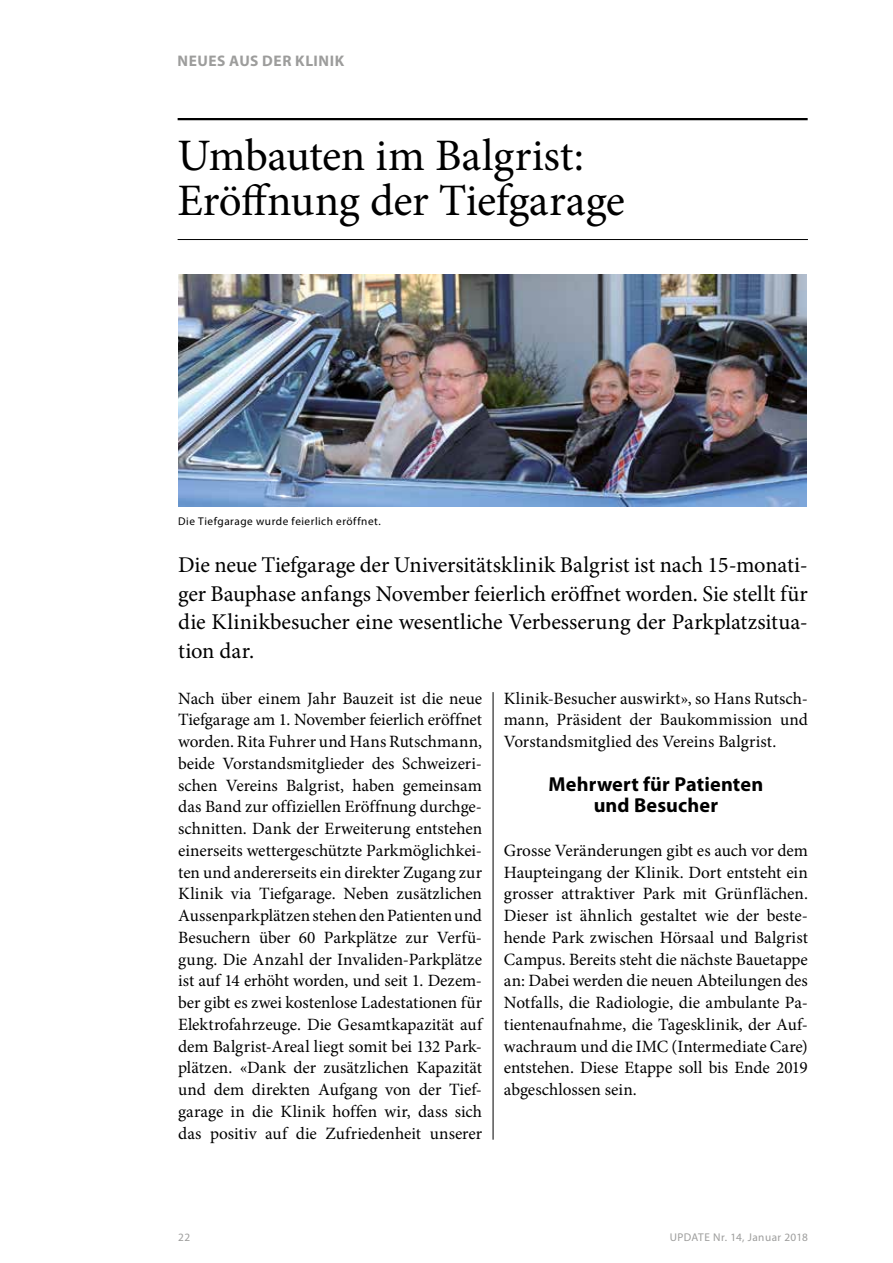
<style>
.page{position:relative;width:893px;height:1263px;background:#fff}
.page>*{position:absolute;margin:0;border:0;box-sizing:border-box;transform-origin:0 0}
.t1{font:45px/45px "Minion Pro";letter-spacing:-.01em;color:#000}
.t2{font:22.5px/28.5px "Minion Pro";letter-spacing:-.005em;color:#000;text-align:justify}
.t3{font:700 20.25px/21.8px "Myriad Pro";letter-spacing:.005em;color:#000;text-align:center}
.t4{font:17.25px/21.8px "Minion Pro";color:#000;text-align:justify}
.t5{font:700 15.3px "Myriad Pro";letter-spacing:.035em;color:#9d9d9c}
.t6{font:11.25px "Myriad Pro";letter-spacing:.045em;color:#000}
.t7{font:11.25px "Myriad Pro";letter-spacing:.04em;color:#9d9d9c}
</style>
<div class="page">
<hr style="left:178px;top:118px;width:630px;height:2px;background:#000">
<hr style="left:178px;top:239px;width:630px;height:1px;background:#000">
<hr style="left:493px;top:692px;width:1px;height:448px;background:#000">
<img style="left:178px;top:275px;width:629px;height:232px">
<p class="t5" style="left:177px;top:50px;width:168px">NEUES AUS DER KLINIK</p>
<h1 class="t1" style="left:178px;top:133px;width:449px">Umbauten im Balgrist:<br>Eröffnung der Tiefgarage</h1>
<p class="t6" style="left:178px;top:514px;width:204px">Die Tiefgarage wurde feierlich eröffnet.</p>
<h2 class="t2" style="left:178px;top:551px;width:631px">Die neue Tiefgarage der Universitätsklinik Balgrist ist nach 15-monati&shy;ger Bauphase anfangs November feierlich eröffnet worden. Sie stellt für die Klinikbesucher eine wesentliche Verbesserung der Parkplatzsitua&shy;tion dar.</h2>
<p class="t4" style="left:178px;top:687px;width:305px">Nach über einem Jahr Bauzeit ist die neue Tiefgarage am 1. November feierlich eröffnet worden. Rita Fuhrer und Hans Rutschmann, beide Vorstandsmitglieder des Schweizeri&shy;schen Vereins Balgrist, haben gemeinsam das Band zur offiziellen Eröffnung durchge&shy;schnitten. Dank der Erweiterung entstehen einerseits wettergeschützte Parkmöglichkei&shy;ten und andererseits ein direkter Zugang zur Klinik via Tiefgarage. Neben zusätzlichen Aussenparkplätzen stehen den Patienten und Besuchern über 60 Parkplätze zur Verfü&shy;gung. Die Anzahl der Invaliden-Parkplätze ist auf 14 erhöht worden, und seit 1. Dezem&shy;ber gibt es zwei kostenlose Ladestationen für Elektrofahrzeuge. Die Gesamtkapazität auf dem Balgrist-Areal liegt somit bei 132 Park&shy;plätzen. «Dank der zusätzlichen Kapazität und dem direkten Aufgang von der Tief&shy;garage in die Klinik hoffen wir, dass sich das positiv auf die Zufriedenheit unserer</p>
<p class="t4" style="left:504px;top:687px;width:306px">Klinik-Besucher auswirkt», so Hans Rutsch&shy;mann, Präsident der Baukommission und Vorstandsmitglied des Vereins Balgrist.</p>
<p class="t3" style="left:549px;top:772px;width:216px">Mehrwert für Patienten und Besucher</p>
<p class="t4" style="left:504px;top:839px;width:306px">Grosse Veränderungen gibt es auch vor dem Haupteingang der Klinik. Dort entsteht ein grosser attraktiver Park mit Grünflächen.<br>Dieser ist ähnlich gestaltet wie der beste&shy;hende Park zwischen Hörsaal und Balgrist Campus. Bereits steht die nächste Bauetappe an: Dabei werden die neuen Abteilungen des Notfalls, die Radiologie, die ambulante Pa&shy;tientenaufnahme, die Tagesklinik, der Auf&shy;wachraum und die IMC (Intermediate Care) entstehen. Diese Etappe soll bis Ende 2019 abgeschlossen sein.</p>
<p class="t7" style="left:178px;top:1230px;width:14px">22</p>
<p class="t7" style="left:670px;top:1230px;width:140px">UPDATE Nr. 14, Januar 2018</p>
</div>
